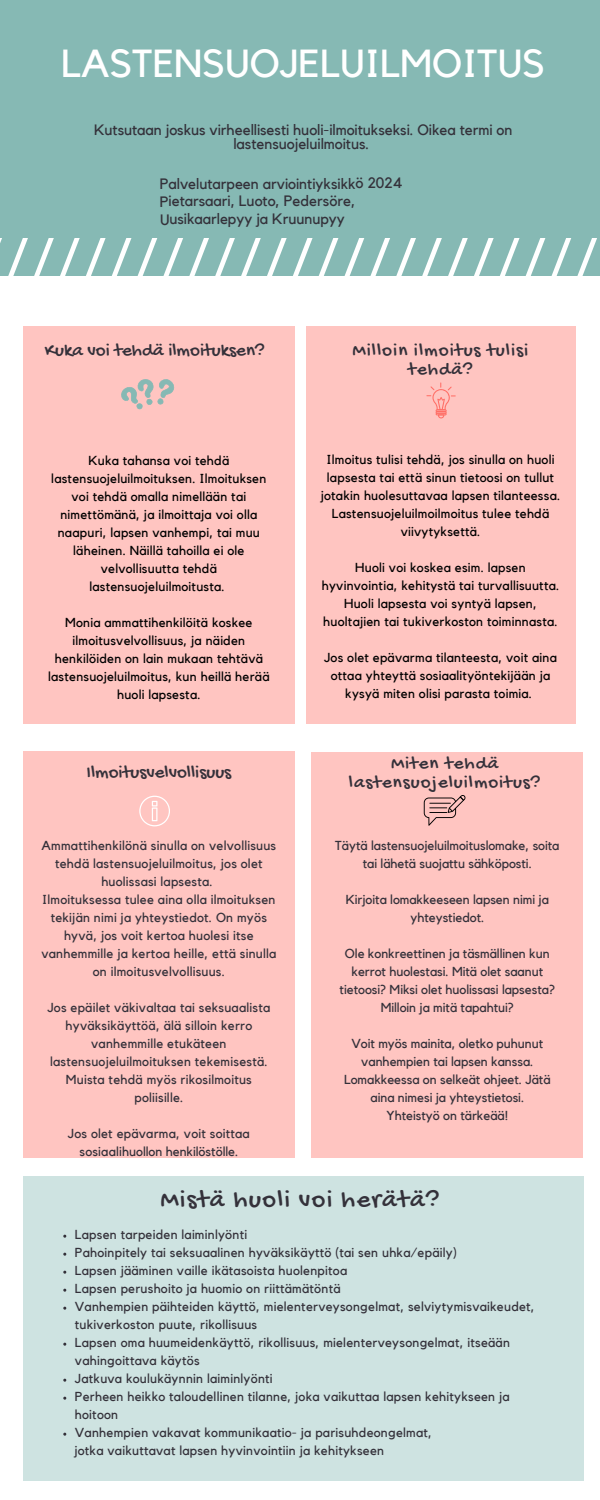
<style>
.page{position:relative;width:600px;height:1500px;background:#fff}
.page>*{position:absolute;margin:0;border:0;box-sizing:border-box;transform-origin:0 0}
.t1{font:39px "Kollektif";color:#fff}
.t2{font:26.3px "Gochi Hand";letter-spacing:.05em;color:#34313a}
.t3{font:19.2px/18.8px "Gochi Hand";letter-spacing:.05em;color:#34313a;text-align:center}
.t4{font:19px "Gochi Hand";color:#34313a}
.t5{font:19px/18.8px "Gochi Hand";letter-spacing:.05em;color:#34313a;text-align:center}
.t6{font:15px/17.7px "Kollektif";color:#34313a;text-align:center}
.t7{font:13px/18px "Kollektif";letter-spacing:.02em;color:#34313a;text-align:center}
.t8{font:13px/18px "Kollektif";letter-spacing:.02em;color:#000;text-align:center}
.t9{font:13px/18px "Kollektif";color:#34313a;text-align:center}
</style>
<div class="page">
<div style="left:0;top:0;width:600px;height:276px;background:#86b9b4"></div>
<div style="left:306px;top:327px;width:269px;height:397px;background:#ffc5c1"></div>
<div style="left:23px;top:327px;width:272px;height:397px;background:#ffc5c1"></div>
<div style="left:23px;top:752px;width:272px;height:406px;background:#ffc5c1"></div>
<svg style="left:0;top:239px;width:597px;height:37px"></svg>
<div style="left:312px;top:752px;width:271px;height:406px;background:#ffc5c1"></div>
<div style="left:23px;top:1176px;width:561px;height:305px;background:#cee3e1"></div>
<svg style="left:121px;top:379px;width:54px;height:31px"></svg>
<svg style="left:424px;top:795px;width:42px;height:31px"></svg>
<svg style="left:139px;top:796px;width:31px;height:30px"></svg>
<svg style="left:426px;top:382px;width:30px;height:36px"></svg>
<h1 class="t1" style="left:61px;top:46px;width:485px">LASTENSUOJELUILMOITUS</h1>
<p class="t6" style="left:94px;top:123px;width:420px;line-height:14.2px">Kutsutaan joskus virheellisesti huoli-ilmoitukseksi. Oikea termi on lastensuojeluilmoitus.</p>
<p class="t6" style="left:160px;top:175px;width:244px;text-align:left">Palvelutarpeen arviointiyksikkö 2024<br>Pietarsaari, Luoto, Pedersöre,<br>Uusikaarlepyy ja Kruunupyy</p>
<h3 class="t4" style="left:45px;top:340px;width:221px">Kuka voi tehdä ilmoituksen?</h3>
<p class="t8" style="left:51px;top:452px;width:217px">Kuka tahansa voi tehdä lastensuojeluilmoituksen. Ilmoituksen voi tehdä omalla nimellään tai nimettömänä, ja ilmoittaja voi olla naapuri, lapsen vanhempi, tai muu läheinen. Näillä tahoilla ei ole velvollisuutta tehdä lastensuojeluilmoitusta.</p>
<p class="t8" style="left:48px;top:614px;width:223px">Monia ammattihenkilöitä koskee ilmoitusvelvollisuus, ja näiden henkilöiden on lain mukaan tehtävä lastensuojeluilmoitus, kun heillä herää huoli lapsesta.</p>
<h3 class="t4" style="left:86px;top:763px;width:146px">Ilmoitusvelvollisuus</h3>
<p class="t7" style="left:41px;top:837px;width:236px">Ammattihenkilönä sinulla on velvollisuus tehdä lastensuojeluilmoitus, jos olet huolissasi lapsesta.<br>Ilmoituksessa tulee aina olla ilmoituksen tekijän nimi ja yhteystiedot. On myös hyvä, jos voit kertoa huolesi itse vanhemmille ja kertoa heille, että sinulla on ilmoitusvelvollisuus.</p>
<p class="t7" style="left:47px;top:999px;width:224px">Jos epäilet väkivaltaa tai seksuaalista hyväksikäyttöä, älä silloin kerro vanhemmille etukäteen lastensuojeluilmoituksen tekemisestä.<br>Muista tehdä myös rikosilmoitus poliisille.</p>
<p class="t7" style="left:68px;top:1125px;width:183px">Jos olet epävarma, voit soittaa sosiaalihuollon henkilöstölle.</p>
<h3 class="t3" style="left:353px;top:342px;width:177px">Milloin ilmoitus tulisi tehdä?</h3>
<p class="t8" style="left:321px;top:451px;width:241px">Ilmoitus tulisi tehdä, jos sinulla on huoli lapsesta tai että sinun tietoosi on tullut jotakin huolesuttavaa lapsen tilanteessa.<br>Lastensuojeluilmoilmoitus tulee tehdä viivytyksettä.</p>
<p class="t8" style="left:322px;top:559px;width:239px">Huoli voi koskea esim. lapsen hyvinvointia, kehitystä tai turvallisuutta.<br>Huoli lapsesta voi syntyä lapsen, huoltajien tai tukiverkoston toiminnasta.</p>
<p class="t8" style="left:324px;top:649px;width:234px">Jos olet epävarma tilanteesta, voit aina ottaa yhteyttä sosiaalityöntekijään ja kysyä miten olisi parasta toimia.</p>
<h3 class="t5" style="left:349px;top:755px;width:193px">Miten tehdä lastensuojeluilmoitus?</h3>
<p class="t9" style="left:335px;top:837px;width:226px">Täytä lastensuojeluilmoituslomake, soita tai lähetä suojattu sähköposti.</p>
<p class="t9" style="left:346px;top:891px;width:205px">Kirjoita lomakkeeseen lapsen nimi ja yhteystiedot.</p>
<p class="t9" style="left:340px;top:945px;width:217px">Ole konkreettinen ja täsmällinen kun kerrot huolestasi. Mitä olet saanut tietoosi? Miksi olet huolissasi lapsesta?<br>Milloin ja mitä tapahtui?</p>
<p class="t9" style="left:344px;top:1035px;width:208px">Voit myös mainita, oletko puhunut vanhempien tai lapsen kanssa.<br>Lomakkeessa on selkeät ohjeet. Jätä aina nimesi ja yhteystietosi.<br>Yhteistyö on tärkeää!</p>
<h2 class="t2" style="left:160px;top:1186px;width:280px">Mistä huoli voi herätä?</h2>
<p class="t7" style="left:74px;top:1226px;width:462px;text-align:left">Lapsen tarpeiden laiminlyönti<br>Pahoinpitely tai seksuaalinen hyväksikäyttö (tai sen uhka/epäily)<br>Lapsen jääminen vaille ikätasoista huolenpitoa<br>Lapsen perushoito ja huomio on riittämätöntä<br>Vanhempien päihteiden käyttö, mielenterveysongelmat, selviytymisvaikeudet, tukiverkoston puute, rikollisuus<br>Lapsen oma huumeidenkäyttö, rikollisuus, mielenterveysongelmat, itseään vahingoittava käytös<br>Jatkuva koulukäynnin laiminlyönti<br>Perheen heikko taloudellinen tilanne, joka vaikuttaa lapsen kehitykseen ja hoitoon<br>Vanhempien vakavat kommunikaatio- ja parisuhdeongelmat,<br>jotka vaikuttavat lapsen hyvinvointiin ja kehitykseen</p>
</div>
